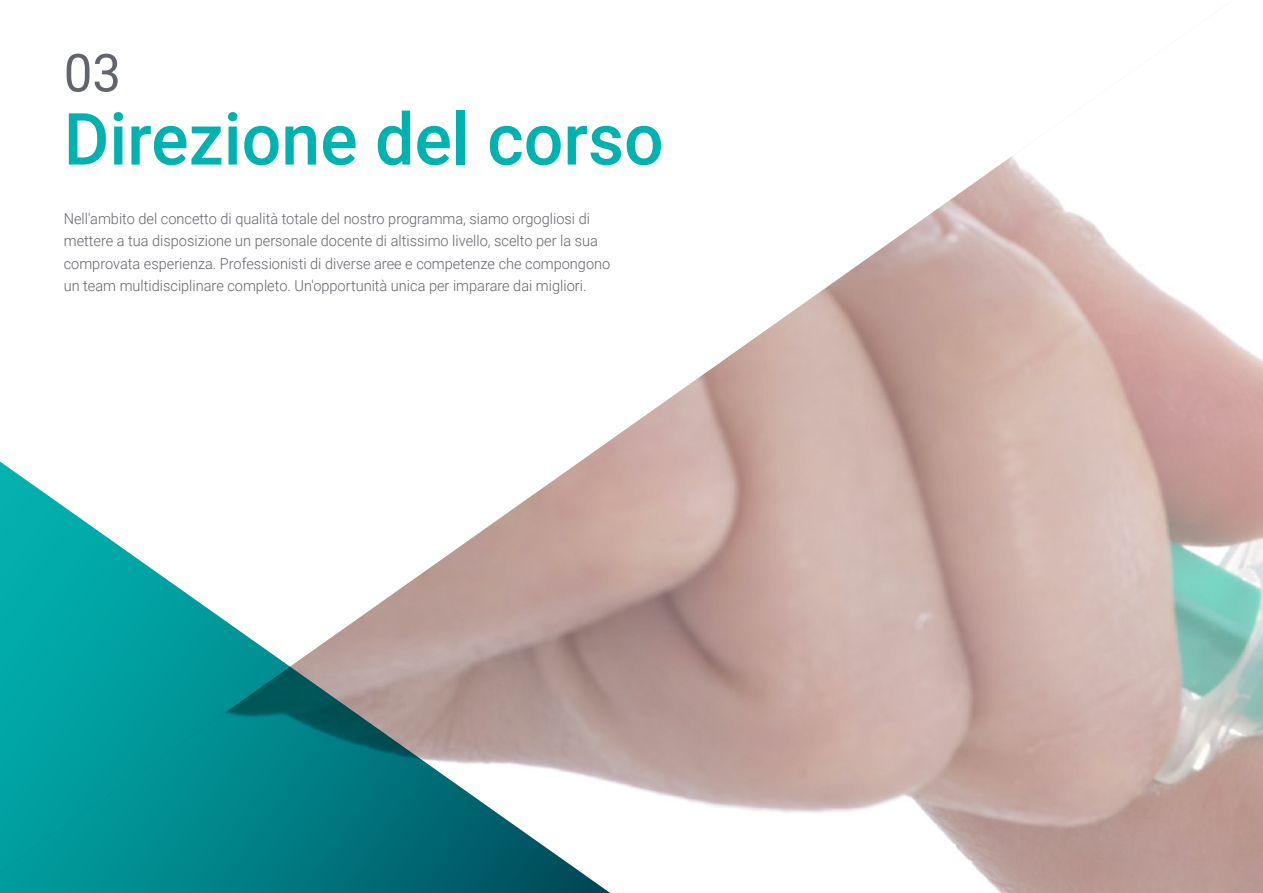
<style>
.page{position:relative;width:1263px;height:893px;background:#fff}
.page>*{position:absolute;margin:0;border:0;box-sizing:border-box;transform-origin:0 0}
.t1{font:500 72px "Roboto";color:#00b2af}
.t2{font:52.5px "Roboto";color:#61646a}
.t3{font:300 15px/22.5px "Roboto";color:#61646a}
</style>
<div class="page">
<img style="left:602px;top:156px;width:661px;height:737px">
<svg style="left:0;top:446px;width:640px;height:447px"></svg>
<h2 class="t2" style="left:64px;top:36px;width:59px">03</h2>
<h1 class="t1" style="left:64px;top:89px;width:601px">Direzione del corso</h1>
<p class="t3" style="left:64px;top:207px;width:548px">Nell'ambito del concetto di qualità totale del nostro programma, siamo orgogliosi di mettere a tua disposizione un personale docente di altissimo livello, scelto per la sua comprovata esperienza. Professionisti di diverse aree e competenze che compongono un team multidisciplinare completo. Un'opportunità unica per imparare dai migliori.</p>
</div>
